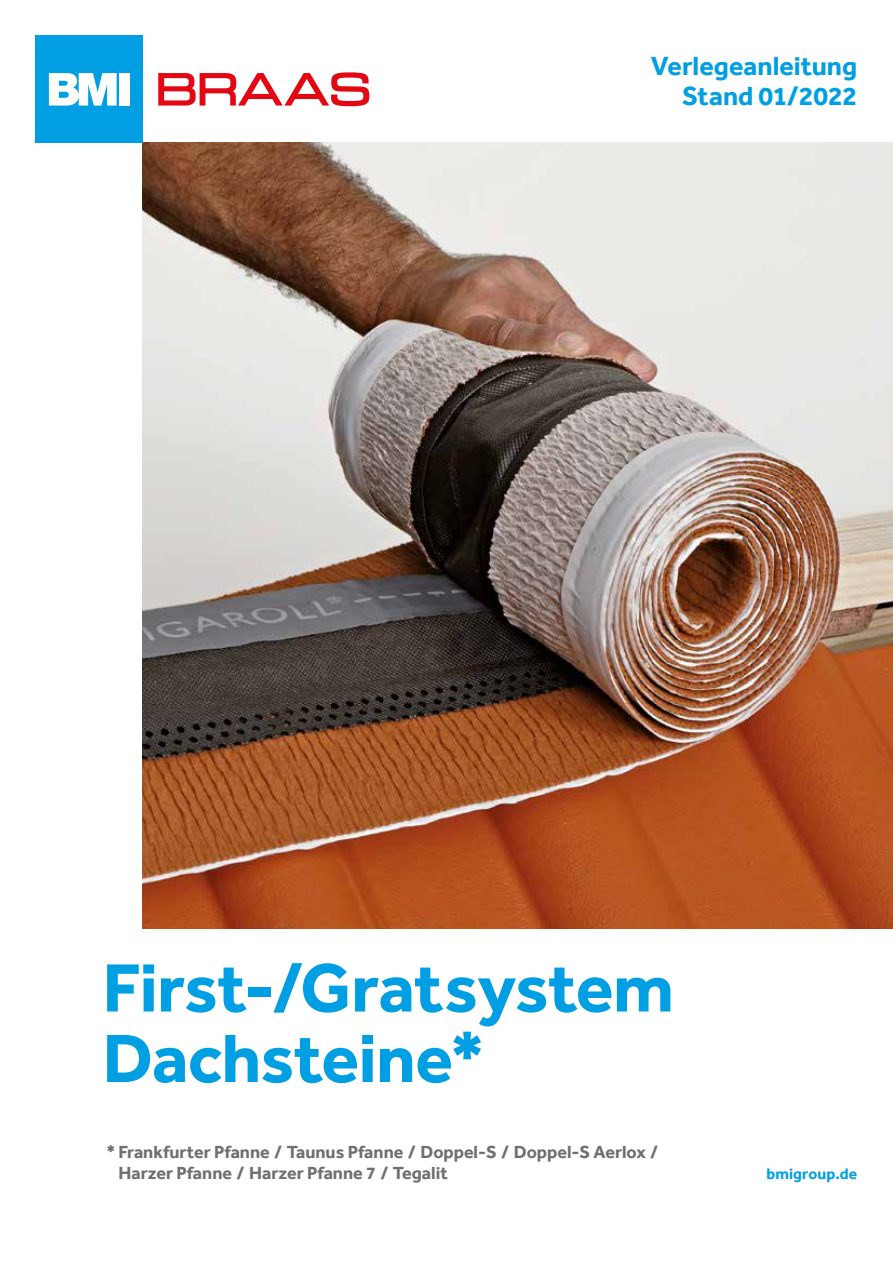
<style>
.page{position:relative;width:893px;height:1263px;background:#fff}
.page>*{position:absolute;margin:0;border:0;box-sizing:border-box;transform-origin:0 0}
.t1{font:700 70.5px/70.5px "Effra";letter-spacing:-.01em;color:#009fe3}
.t2{font:700 27px/30px "Effra";color:#009fe3;text-align:right}
.t3{font:700 18px/21px "Effra";color:#706f6f}
.t4{font:700 15.75px "Effra";letter-spacing:.005em;color:#009fe3}
</style>
<div class="page">
<img style="left:143px;top:143px;width:750px;height:786px">
<div style="left:36px;top:36px;width:107px;height:107px;background:#009fe3"></div>
<svg style="left:49px;top:73px;width:68px;height:33px;background:#cdecf9"></svg>
<div style="left:120px;top:73px;width:10px;height:33px;background:#fff"></div>
<svg style="left:158px;top:72px;width:211px;height:34px"></svg>
<h2 class="t2" style="left:651px;top:51px;width:208px">Verlegeanleitung<br>Stand 01/2022</h2>
<h1 class="t1" style="left:103px;top:952px;width:573px">First-/Gratsystem<br>Dachsteine*</h1>
<p class="t3" style="left:118px;top:1141px;width:541px;text-indent:-12px">* Frankfurter Pfanne / Taunus Pfanne / Doppel-S / Doppel-S Aerlox /<br>Harzer Pfanne / Harzer Pfanne 7 / Tegalit</p>
<p class="t4" style="left:766px;top:1164px;width:92px">bmigroup.de</p>
</div>
